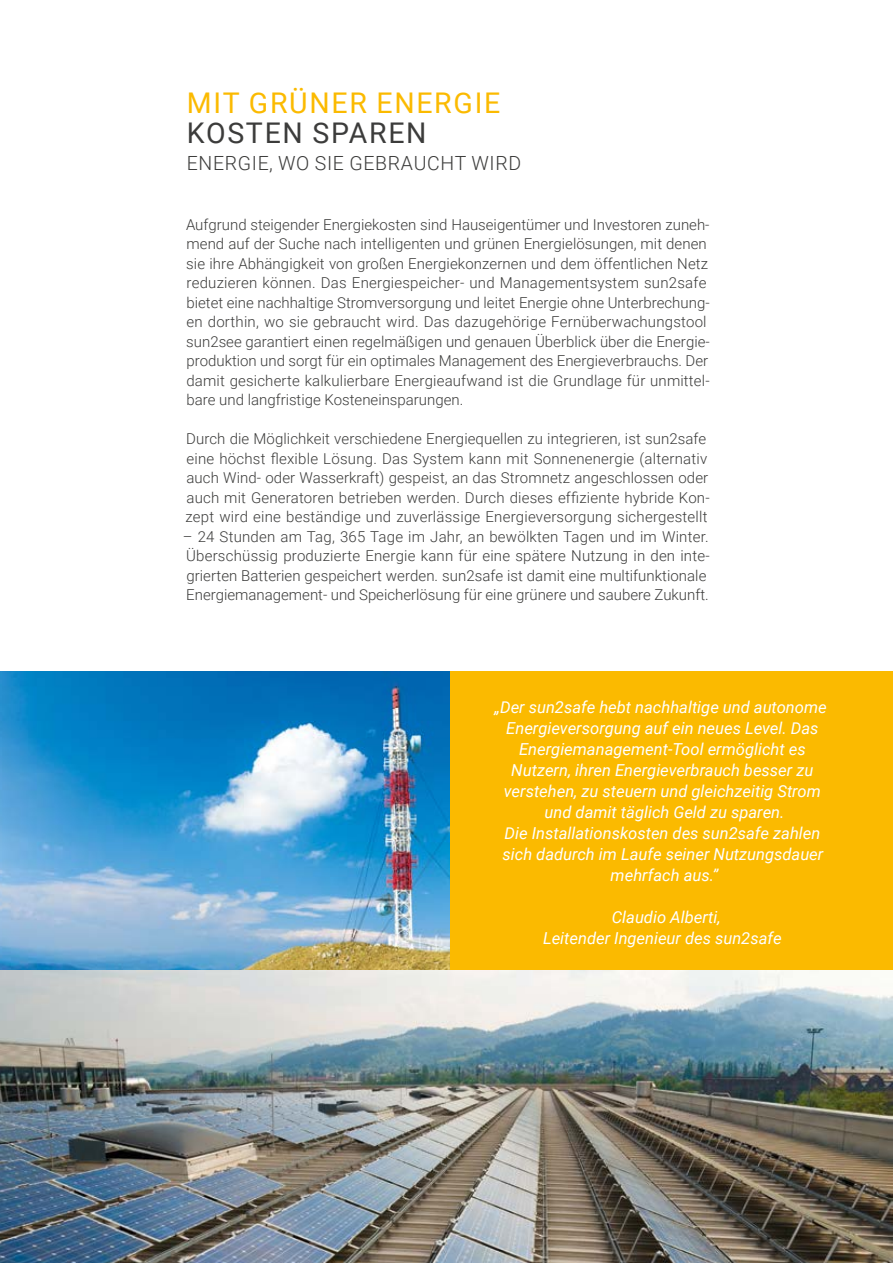
<style>
.page{position:relative;width:893px;height:1263px;background:#fff}
.page>*{position:absolute;margin:0;border:0;box-sizing:border-box;transform-origin:0 0}
.t1{font:28.5px "Roboto";letter-spacing:.06em;color:#fbba00}
.t2{font:28.5px "Roboto";letter-spacing:.06em;color:#3c3c3b}
.t3{font:300 19.5px "Roboto";letter-spacing:.035em;color:#3c3c3b}
.t4{font:italic 16.5px/21px "Roboto";color:#fff;text-align:center}
.t5{font:300 15px/19.5px "Roboto";letter-spacing:.005em;color:#3c3c3b}
</style>
<div class="page">
<img style="left:0;top:671px;width:451px;height:300px">
<div style="left:451px;top:671px;width:442px;height:304px;background:#fbba00"></div>
<img style="left:0;top:971px;width:893px;height:292px">
<h1 class="t1" style="left:187px;top:82px;width:315px">MIT GRÜNER ENERGIE</h1>
<h1 class="t2" style="left:187px;top:112px;width:241px">KOSTEN SPAREN</h1>
<h2 class="t3" style="left:187px;top:149px;width:336px">ENERGIE, WO SIE GEBRAUCHT WIRD</h2>
<p class="t5" style="left:186px;top:214px;width:525px">Aufgrund steigender Energiekosten sind Hauseigentümer und Investoren zuneh&shy;mend auf der Suche nach intelligenten und grünen Energielösungen, mit denen sie ihre Abhängigkeit von großen Energiekonzernen und dem öffentlichen Netz reduzieren können. Das Energiespeicher- und Managementsystem sun2safe bietet eine nachhaltige Stromversorgung und leitet Energie ohne Unterbrechung&shy;en dorthin, wo sie gebraucht wird. Das dazugehörige Fernüberwachungstool sun2see garantiert einen regelmäßigen und genauen Überblick über die Energie&shy;produktion und sorgt für ein optimales Management des Energieverbrauchs. Der damit gesicherte kalkulierbare Energieaufwand ist die Grundlage für unmittel&shy;bare und langfristige Kosteneinsparungen.</p>
<p class="t5" style="left:185px;top:428px;width:526px">Durch die Möglichkeit verschiedene Energiequellen zu integrieren, ist sun2safe eine höchst flexible Lösung. Das System kann mit Sonnenenergie (alternativ auch Wind- oder Wasserkraft) gespeist, an das Stromnetz angeschlossen oder auch mit Generatoren betrieben werden. Durch dieses effiziente hybride Kon&shy;zept wird eine beständige und zuverlässige Energieversorgung sichergestellt</p>
<p class="t5" style="left:183px;top:526px;width:528px">– 24 Stunden am Tag, 365 Tage im Jahr, an bewölkten Tagen und im Winter.<br>Überschüssig produzierte Energie kann für eine spätere Nutzung in den inte&shy;grierten Batterien gespeichert werden. sun2safe ist damit eine multifunktionale Energiemanagement- und Speicherlösung für eine grünere und saubere Zukunft.</p>
<p class="t4" style="left:494px;top:696px;width:334px">„Der sun2safe hebt nachhaltige und autonome Energieversorgung auf ein neues Level. Das Energiemanagement-Tool ermöglicht es Nutzern, ihren Energieverbrauch besser zu verstehen, zu steuern und gleichzeitig Strom und damit täglich Geld zu sparen.<br>Die Installationskosten des sun2safe zahlen sich dadurch im Laufe seiner Nutzungsdauer mehrfach aus.”</p>
<p class="t4" style="left:543px;top:906px;width:240px">Claudio Alberti,<br>Leitender Ingenieur des sun2safe</p>
</div>
